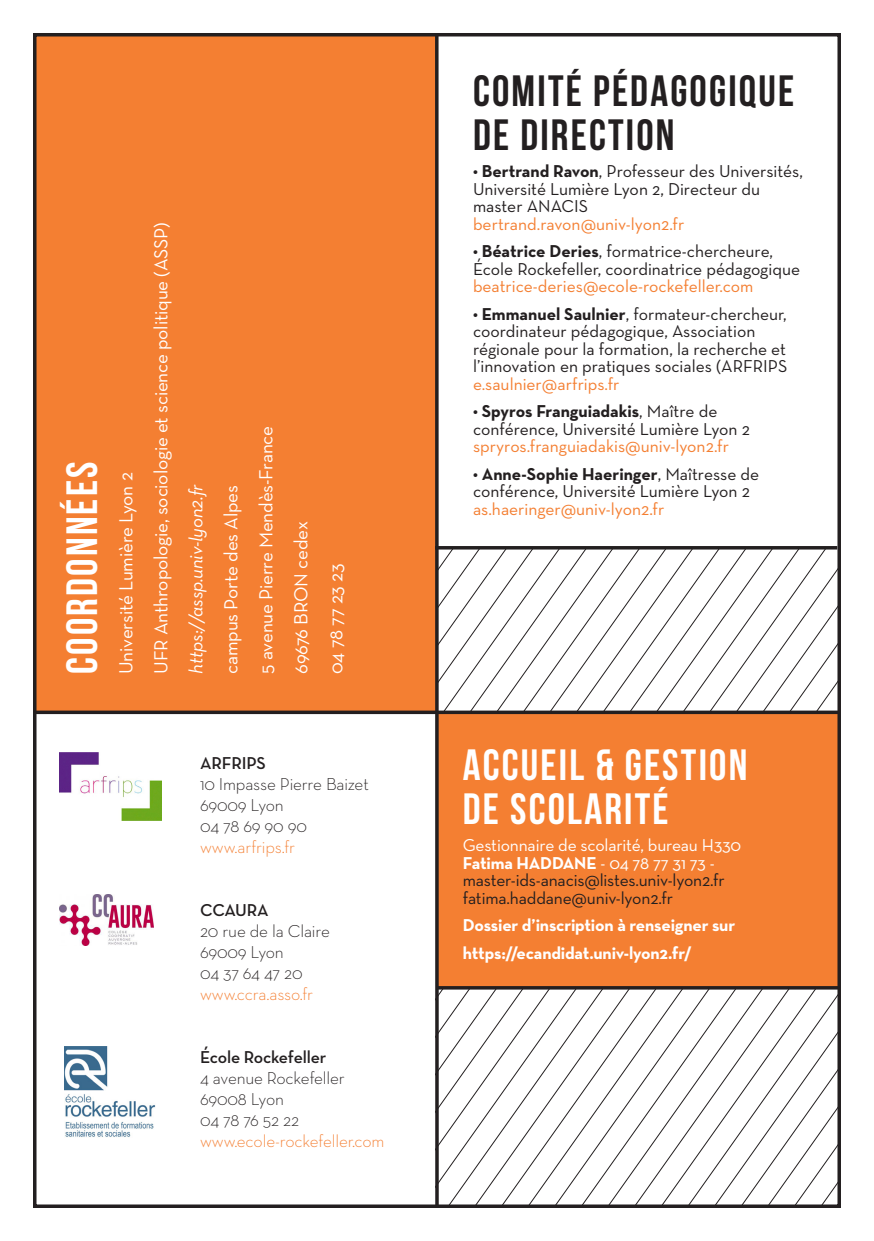
<style>
.page{position:relative;width:874px;height:1241px;background:#fff}
.page>*{position:absolute;margin:0;border:0;box-sizing:border-box;transform-origin:0 0}
.Titres{font:700 43.75px "Bebas Neue";letter-spacing:.05em;color:#fff}
.Titres-2{font:700 43.75px/43.8px "Bebas Neue";letter-spacing:.05em;color:#231f20}
.Texte_courant{font:19.25px "Neutra Text";letter-spacing:-.01em;color:#fff}
.Texte_courant-2{font:italic 19.25px "Neutra Text";letter-spacing:-.01em;color:#fff}
.Texte_courant-3{font:17.5px/17.5px "Neutra Text";color:#231f20}
.Texte_courant-4{font:300 17.5px "Neutra Text";letter-spacing:-.01em;color:#231f20}
.Texte_courant-5{font:700 17.5px "Neutra Text";letter-spacing:-.01em;color:#fff}
.Texte_courant-6{font:17.5px "Neutra Text";color:#f47f32}
.Texte_courant-7{font:300 17.5px "Neutra Text";letter-spacing:-.01em;color:#f47f32}
.Texte_courant-8{font:17.5px "Neutra Text";letter-spacing:-.01em;color:#fff}
.Texte_courant-9{font:600 17.5px "Neutra Text";letter-spacing:-.01em;color:#231f20}
.s1{font-weight:700}
.s2{color:#f47f32}
.s3{font-weight:400}
</style>
<div class="page">
<div style="left:35px;top:35px;width:402px;height:677px;background:#f47f32"></div>
<div style="left:436px;top:712px;width:402px;height:275px;background:#f47f32"></div>
<svg style="left:438px;top:549px;width:397px;height:161px"></svg>
<svg style="left:438px;top:989px;width:397px;height:213px"></svg>
<img style="left:59px;top:752px;width:102px;height:68px">
<img style="left:59px;top:894px;width:95px;height:51px">
<img style="left:64px;top:1046px;width:92px;height:91px">
<div style="left:33px;top:33px;width:807px;height:1174px;border:4px solid #231f20"></div>
<hr style="left:435px;top:35px;width:3px;height:1172px;background:#231f20">
<svg style="left:438px;top:985px;width:400px;height:4px;fill:#252020"></svg>
<svg style="left:35px;top:710px;width:803px;height:4px;background:#413530"></svg>
<hr style="left:435px;top:546px;width:401px;height:3px;background:#231f20">
<p class="Titres" style="left:58px;top:673px;width:214px;rotate:-90deg">COORDONNÉES</p>
<p class="Texte_courant" style="left:114px;top:673px;width:203px;rotate:-90deg">Université Lumière Lyon 2</p>
<p class="Texte_courant" style="left:149px;top:673px;width:453px;rotate:-90deg">UFR Anthropologie, sociologie et science politique (ASSP)</p>
<p class="Texte_courant-2" style="left:184px;top:673px;width:191px;rotate:-90deg">https://assp.univ-lyon2.fr</p>
<p class="Texte_courant" style="left:219px;top:673px;width:190px;rotate:-90deg">campus Porte des Alpes</p>
<p class="Texte_courant" style="left:254px;top:673px;width:249px;rotate:-90deg">5 avenue Pierre Mendès-France</p>
<p class="Texte_courant" style="left:289px;top:673px;width:154px;rotate:-90deg">69676 BRON cedex</p>
<p class="Texte_courant" style="left:324px;top:673px;width:112px;rotate:-90deg">04 78 77 23 23</p>
<p class="Texte_courant-9" style="left:200px;top:751px;width:67px">ARFRIPS</p>
<p class="Texte_courant-4" style="left:200px;top:773px;width:170px">10 Impasse Pierre Baizet</p>
<p class="Texte_courant-4" style="left:200px;top:794px;width:85px">69009 Lyon</p>
<p class="Texte_courant-4" style="left:200px;top:815px;width:108px">04 78 69 90 90</p>
<p class="Texte_courant-7" style="left:200px;top:836px;width:97px">www.arfrips.fr</p>
<p class="Texte_courant-9" style="left:200px;top:898px;width:70px">CCAURA</p>
<p class="Texte_courant-4" style="left:200px;top:920px;width:131px">20 rue de la Claire</p>
<p class="Texte_courant-4" style="left:200px;top:941px;width:85px">69009 Lyon</p>
<p class="Texte_courant-4" style="left:200px;top:962px;width:104px">04 37 64 47 20</p>
<p class="Texte_courant-7" style="left:200px;top:983px;width:115px">www.ccra.asso.fr</p>
<p class="Texte_courant-9" style="left:200px;top:1045px;width:128px">École Rockefeller</p>
<p class="Texte_courant-4" style="left:200px;top:1067px;width:146px">4 avenue Rockefeller</p>
<p class="Texte_courant-4" style="left:200px;top:1088px;width:85px">69008 Lyon</p>
<p class="Texte_courant-4" style="left:200px;top:1109px;width:101px">04 78 76 52 22</p>
<p class="Texte_courant-7" style="left:200px;top:1130px;width:186px">www.ecole-rockefeller.com</p>
<p class="Titres-2" style="left:472px;top:68px;width:322px">COMITÉ PÉDAGOGIQUE<br>DE DIRECTION</p>
<p class="Texte_courant-3" style="left:472px;top:162px;width:331px"><span class="s1">• Bertrand Ravon</span>, Professeur des Universités,<br>Université Lumière Lyon 2, Directeur du master ANACIS</p>
<p class="Texte_courant-6" style="left:472px;top:213px;width:213px">bertrand.ravon@univ-lyon2.fr</p>
<p class="Texte_courant-3" style="left:472px;top:242px;width:328px"><span class="s1">• Béatrice Deries</span>, formatrice-chercheure,<br>École Rockefeller, coordinatrice pédagogique</p>
<p class="Texte_courant-6" style="left:472px;top:276px;width:282px">beatrice-deries@ecole-rockefeller.com</p>
<p class="Texte_courant-3" style="left:472px;top:304px;width:315px"><span class="s1">• Emmanuel Saulnier</span>, formateur-chercheur,</p>
<p class="Texte_courant-3" style="left:472px;top:322px;width:316px">coordinateur pédagogique, Association régionale pour la formation, la recherche et l’innovation en pratiques sociales (ARFRIPS <span class="s2">e.saulnier@arfrips.fr</span></p>
<p class="Texte_courant-3" style="left:472px;top:402px;width:278px"><span class="s1">• Spyros Franguiadakis</span>, Maître de conférence, Université Lumière Lyon 2 <span class="s2">spryros.franguiadakis@univ-lyon2.fr</span></p>
<p class="Texte_courant-3" style="left:472px;top:464px;width:287px"><span class="s1">• Anne-Sophie Haeringer</span>, Maîtresse de conférence, Université Lumière Lyon 2 <span class="s2">as.haeringer@univ-lyon2.fr</span></p>
<p class="Titres" style="left:462px;top:740px;width:286px">ACCUEIL &amp; GESTION</p>
<p class="Titres" style="left:462px;top:784px;width:207px">DE SCOLARITÉ</p>
<p class="Texte_courant-8" style="left:462px;top:834px;width:280px">Gestionnaire de scolarité, bureau H330</p>
<p class="Texte_courant-5" style="left:462px;top:851px;width:253px">Fatima HADDANE <span class="s3">- 04 78 77 31 73 -</span></p>
<p class="Texte_courant-3" style="left:462px;top:871px;width:263px">master-ids-anacis@listes.univ-lyon2.fr</p>
<p class="Texte_courant-3" style="left:462px;top:888px;width:212px">fatima.haddane@univ-lyon2.fr</p>
<p class="Texte_courant-5" style="left:462px;top:914px;width:274px">Dossier d’inscription à renseigner sur</p>
<p class="Texte_courant-5" style="left:462px;top:941px;width:230px">https://ecandidat.univ-lyon2.fr/</p>
</div>
